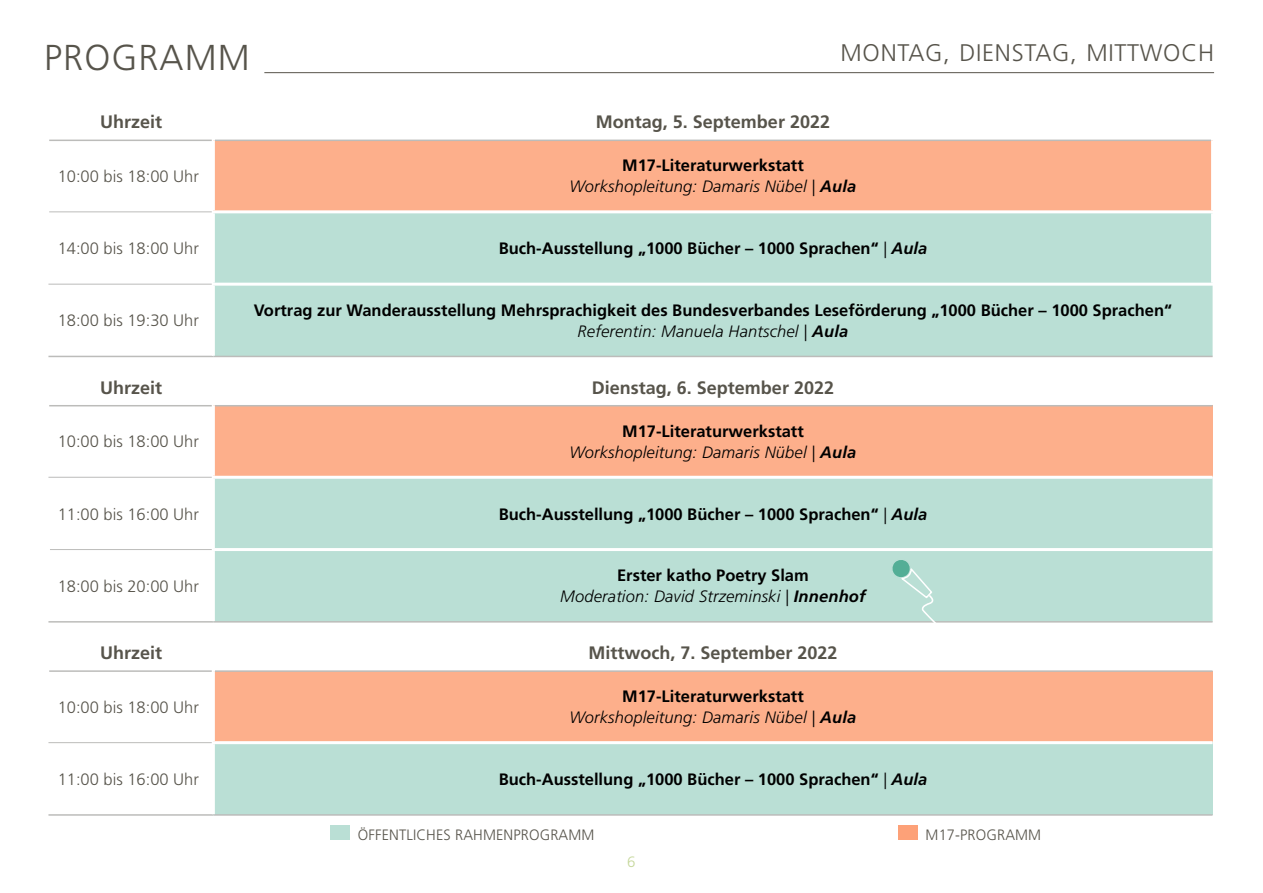
<style>
.page{position:relative;width:1263px;height:893px;background:#fff}
.page>*{position:absolute;margin:0;border:0;box-sizing:border-box;transform-origin:0 0}
.Subline_Versalien_Gr{font:300 36px "Frutiger LT Std";letter-spacing:.03em;color:#57544b}
.Vortrag_Titel{font:300 24px "Frutiger LT Std";letter-spacing:.03em;color:#57544b}
.Fließtext{font:700 18px "Frutiger LT Std";color:#57544b}
.Fließtext-2{font:700 16.5px/21px "Frutiger LT Std";color:#000;text-align:center}
.Fließtext-3{font:italic 300 16.5px/21px "Frutiger LT Std";letter-spacing:.01em;color:#000;text-align:center}
.Fließtext-4{font:300 16.5px "Frutiger LT Std";color:#57544b}
.Fließtext-5{font:300 15px "Frutiger LT Std";letter-spacing:.01em;color:#57544b}
.t1{font:300 15px "Frutiger LT Std";color:#c5d79a}
.s1{font-weight:700;font-style:normal}
.s2{font-weight:700}
.s3{font-weight:300;font-style:italic}
.s4{font-style:italic}
</style>
<div class="page">
<div style="left:213px;top:140px;width:999px;height:72px;background:#fdaf8b"></div>
<div style="left:215px;top:213px;width:997px;height:143px;background:#badfd5"></div>
<hr style="left:49px;top:140px;width:163px;height:1px;background:#bcbcba">
<hr style="left:215px;top:140px;width:996px;height:1px;background:#bcbcba">
<hr style="left:48px;top:356px;width:165px;height:1px;background:#bcbcba">
<hr style="left:213px;top:356px;width:999px;height:1px;background:#bcbcba">
<hr style="left:49px;top:211px;width:163px;height:1px;background:#bcbcba">
<hr style="left:48px;top:284px;width:164px;height:1px;background:#bcbcba">
<hr style="left:212px;top:140px;width:3px;height:70px;background:#fff">
<hr style="left:1211px;top:140px;width:3px;height:70px;background:#fff">
<hr style="left:212px;top:210px;width:1002px;height:3px;background:#fff">
<hr style="left:212px;top:283px;width:1002px;height:3px;background:#fff">
<hr style="left:1211px;top:213px;width:3px;height:70px;background:#fff">
<div style="left:213px;top:406px;width:999px;height:71px;background:#fdaf8b"></div>
<div style="left:215px;top:479px;width:997px;height:142px;background:#badfd5"></div>
<hr style="left:49px;top:405px;width:163px;height:1px;background:#bcbcba">
<hr style="left:215px;top:405px;width:997px;height:1px;background:#bcbcba">
<hr style="left:48px;top:621px;width:165px;height:2px;background:#bcbcba">
<hr style="left:213px;top:621px;width:999px;height:2px;background:#bcbcba">
<hr style="left:48px;top:477px;width:164px;height:1px;background:#bcbcba">
<hr style="left:50px;top:549px;width:162px;height:1px;background:#bcbcba">
<hr style="left:212px;top:406px;width:3px;height:70px;background:#fff">
<hr style="left:212px;top:476px;width:1000px;height:3px;background:#fff">
<hr style="left:212px;top:548px;width:1000px;height:3px;background:#fff">
<div style="left:213px;top:671px;width:999px;height:72px;background:#fdaf8b"></div>
<div style="left:213px;top:743px;width:999px;height:72px;background:#badfd5"></div>
<hr style="left:49px;top:670px;width:163px;height:2px;background:#bcbcba">
<hr style="left:215px;top:670px;width:997px;height:2px;background:#bcbcba">
<hr style="left:48px;top:814px;width:165px;height:2px;background:#bcbcba">
<hr style="left:213px;top:814px;width:999px;height:2px;background:#bcbcba">
<hr style="left:212px;top:744px;width:3px;height:70px;background:#fff">
<hr style="left:48px;top:742px;width:164px;height:1px;background:#bcbcba">
<hr style="left:212px;top:671px;width:3px;height:70px;background:#fff">
<hr style="left:212px;top:741px;width:1000px;height:3px;background:#fff">
<div style="left:330px;top:825px;width:20px;height:15px;background:#badfd5"></div>
<div style="left:898px;top:825px;width:19px;height:15px;background:#fda178"></div>
<svg style="left:891px;top:556px;width:45px;height:67px;background:#b6dcd2"></svg>
<hr style="left:264px;top:72px;width:950px;height:1px;background:#57544b">
<p class="Subline_Versalien_Gr" style="left:44px;top:37px;width:207px">PROGRAMM</p>
<p class="Vortrag_Titel" style="left:840px;top:39px;width:375px">MONTAG, DIENSTAG, MITTWOCH</p>
<p class="Fließtext" style="left:100px;top:111px;width:64px">Uhrzeit</p>
<p class="Fließtext" style="left:596px;top:111px;width:236px">Montag, 5. September 2022</p>
<p class="Fließtext-4" style="left:58px;top:167px;width:143px">10:00 bis 18:00 Uhr</p>
<p class="Fließtext-3" style="left:569px;top:155px;width:288px"><span class="s1">M17-Literaturwerkstatt<br></span>Workshopleitung: Damaris Nübel | <span class="s2">Aula</span></p>
<p class="Fließtext-4" style="left:58px;top:239px;width:143px">14:00 bis 18:00 Uhr</p>
<p class="Fließtext-2" style="left:499px;top:238px;width:430px">Buch-Ausstellung „1000 Bücher – 1000 Sprachen“ <span class="s3">|</span> <span class="s4">Aula</span></p>
<p class="Fließtext-4" style="left:58px;top:311px;width:143px">18:00 bis 19:30 Uhr</p>
<p class="Fließtext-2" style="left:254px;top:300px;width:920px">Vortrag zur Wanderausstellung Mehrsprachigkeit des Bundesverbandes Leseförderung „1000 Bücher – 1000 Sprachen“<br><span class="s3">Referentin: Manuela Hantschel |</span> <span class="s4">Aula</span></p>
<p class="Fließtext" style="left:100px;top:377px;width:64px">Uhrzeit</p>
<p class="Fließtext" style="left:592px;top:377px;width:244px">Dienstag, 6. September 2022</p>
<p class="Fließtext-4" style="left:58px;top:432px;width:143px">10:00 bis 18:00 Uhr</p>
<p class="Fließtext-3" style="left:569px;top:421px;width:288px"><span class="s1">M17-Literaturwerkstatt<br></span>Workshopleitung: Damaris Nübel | <span class="s2">Aula</span></p>
<p class="Fließtext-4" style="left:58px;top:505px;width:143px">11:00 bis 16:00 Uhr</p>
<p class="Fließtext-2" style="left:499px;top:503px;width:430px">Buch-Ausstellung „1000 Bücher – 1000 Sprachen“ <span class="s3">|</span> <span class="s4">Aula</span></p>
<p class="Fließtext-4" style="left:58px;top:577px;width:143px">18:00 bis 20:00 Uhr</p>
<p class="Fließtext-3" style="left:560px;top:565px;width:307px"><span class="s1">Erster katho Poetry Slam<br></span>Moderation: David Strzeminski | <span class="s2">Innenhof</span></p>
<p class="Fließtext" style="left:100px;top:642px;width:64px">Uhrzeit</p>
<p class="Fließtext" style="left:588px;top:642px;width:251px">Mittwoch, 7. September 2022</p>
<p class="Fließtext-4" style="left:58px;top:698px;width:143px">10:00 bis 18:00 Uhr</p>
<p class="Fließtext-3" style="left:569px;top:686px;width:288px"><span class="s1">M17-Literaturwerkstatt<br></span>Workshopleitung: Damaris Nübel | <span class="s2">Aula</span></p>
<p class="Fließtext-4" style="left:58px;top:770px;width:143px">11:00 bis 16:00 Uhr</p>
<p class="Fließtext-2" style="left:499px;top:769px;width:430px">Buch-Ausstellung „1000 Bücher – 1000 Sprachen“ <span class="s3">|</span> <span class="s4">Aula</span></p>
<p class="Fließtext-5" style="left:358px;top:826px;width:238px">ÖFFENTLICHES RAHMENPROGRAMM</p>
<p class="Fließtext-5" style="left:926px;top:826px;width:117px">M17-PROGRAMM</p>
<p class="t1" style="left:627px;top:853px;width:10px">6</p>
</div>
